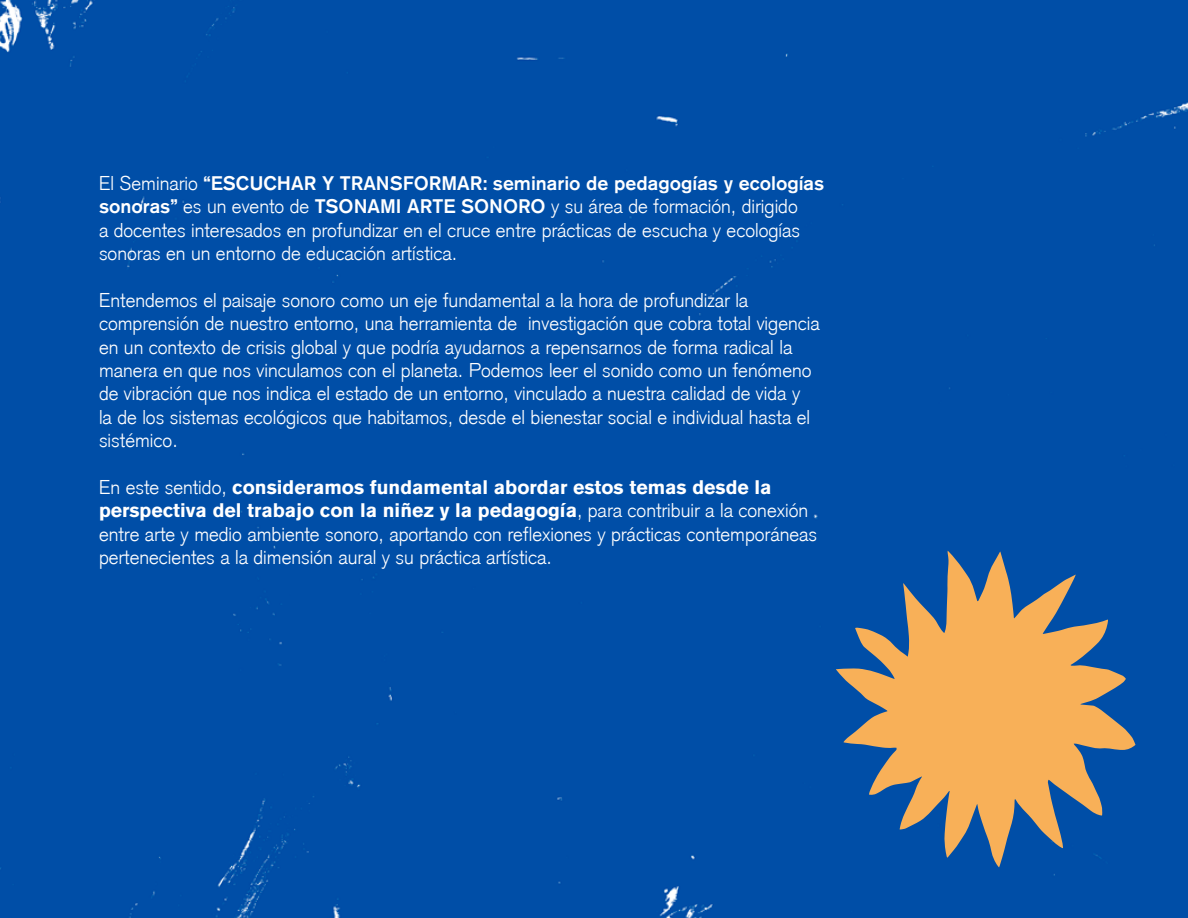
<style>
.page{position:relative;width:1188px;height:918px;background:#004ea7}
.page>*{position:absolute;margin:0;border:0;box-sizing:border-box;transform-origin:0 0}
.t1{font:300 19.5px/23.4px "Akzidenz Grotesk";color:#fff}
.t2{font:700 19.5px/23.4px "Akzidenz Grotesk BQ";color:#fff}
.t3{font:500 19.5px "Akzidenz Grotesk BQ";color:#fff}
.s1{font-family:"Akzidenz Grotesk";font-weight:300}
.s2{font-family:"Akzidenz Grotesk BQ";font-weight:500}
</style>
<div class="page">
<svg style="left:836px;top:551px;width:299px;height:316px;background:#81817d"></svg>
<p class="t3" style="left:99px;top:171px;width:727px"><span class="s1">El Seminario</span> “ESCUCHAR Y TRANSFORMAR: seminario de pedagogías y ecologías</p>
<p class="t1" style="left:99px;top:195px;width:703px"><span class="s2">sonoras”</span> es un evento de <span class="s2">TSONAMI ARTE SONORO</span> y su área de formación, dirigido a docentes interesados en profundizar en el cruce entre prácticas de escucha y ecologías sonoras en un entorno de educación artística.</p>
<p class="t1" style="left:99px;top:288px;width:722px">Entendemos el paisaje sonoro como un eje fundamental a la hora de profundizar la comprensión de nuestro entorno, una herramienta de investigación que cobra total vigencia en un contexto de crisis global y que podría ayudarnos a repensarnos de forma radical la manera en que nos vinculamos con el planeta. Podemos leer el sonido como un fenómeno de vibración que nos indica el estado de un entorno, vinculado a nuestra calidad de vida y<br>la de los sistemas ecológicos que habitamos, desde el bienestar social e individual hasta el sistémico.</p>
<p class="t2" style="left:99px;top:476px;width:711px"><span class="s1">En este sentido,</span> consideramos fundamental abordar estos temas desde la perspectiva del trabajo con la niñez y la pedagogía<span class="s1">, para contribuir a la conexión</span></p>
<p class="t1" style="left:99px;top:522px;width:720px">entre arte y medio ambiente sonoro, aportando con reflexiones y prácticas contemporáneas pertenecientes a la dimensión aural y su práctica artística.</p>
</div>
